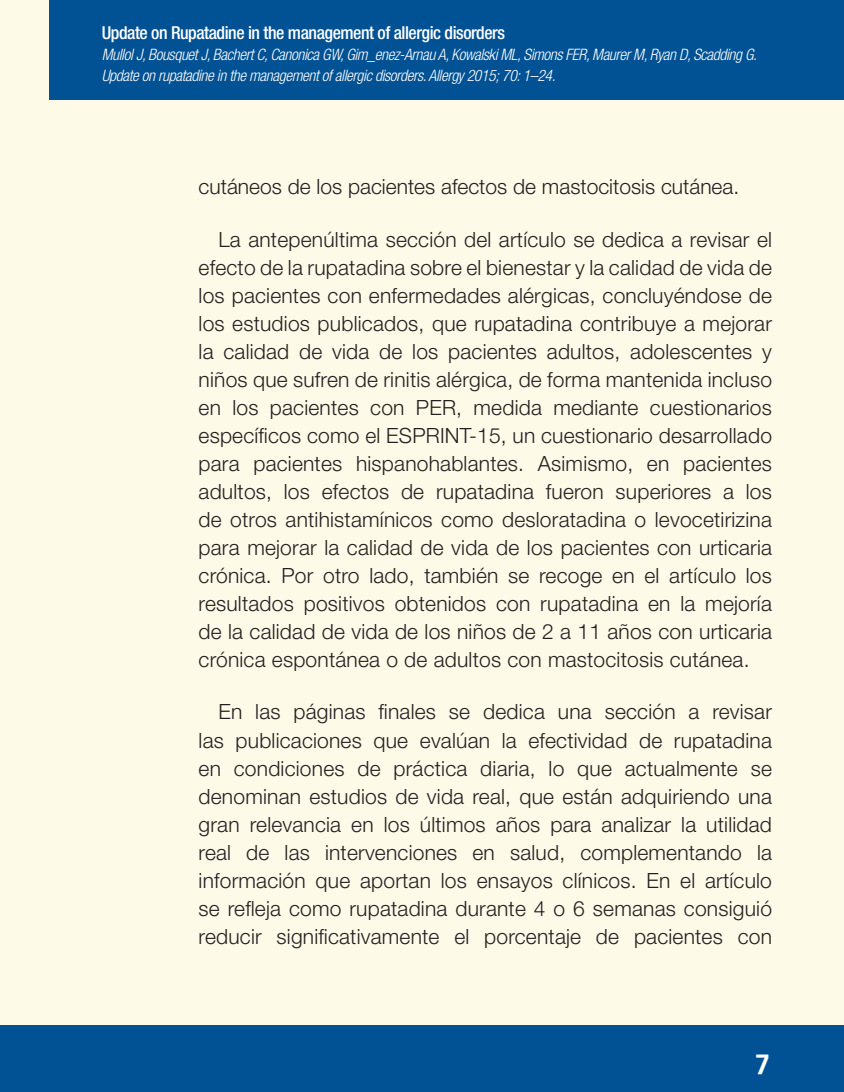
<style>
.page{position:relative;width:844px;height:1092px;background:#fff}
.page>*{position:absolute;margin:0;border:0;box-sizing:border-box;transform-origin:0 0}
.t1{font:700 28px "Frutiger Linotype";color:#fff}
.t2{font:300 21px/28px "Helvetica Neue LT Std";letter-spacing:.01em;color:#231f20;text-align:justify}
.t3{font:500 condensed 17.85px "Helvetica Neue LT Std";letter-spacing:-.025em;color:#fff}
.t4{font:italic 300 condensed 15.75px/21px "Helvetica Neue LT Std";letter-spacing:-.025em;color:#fff}
</style>
<div class="page">
<div style="left:0;top:0;width:843px;height:1025px;background:#fefae8"></div>
<div style="left:49px;top:0;width:794px;height:99px;background:#015294"></div>
<div style="left:0;top:1025px;width:843px;height:66px;background:#015294"></div>
<p class="t3" style="left:102px;top:22px;width:404px">Update on Rupatadine in the management of allergic disorders</p>
<p class="t4" style="left:102px;top:45px;width:656px">Mullol J, Bousquet J, Bachert C, Canonica GW, Gim_enez-Arnau A, Kowalski ML, Simons FER, Maurer M, Ryan D, Scadding G.<br>Update on rupatadine in the management of allergic disorders. Allergy 2015; 70: 1–24.</p>
<p class="t2" style="left:198px;top:172px;width:542px">cutáneos de los pacientes afectos de mastocitosis cutánea.</p>
<p class="t2" style="left:198px;top:224px;width:575px;text-indent:20px">La antepenúltima sección del artículo se dedica a revisar el efecto de la rupatadina sobre el bienestar y la calidad de vida de los pacientes con enfermedades alérgicas, concluyéndose de los estudios publicados, que rupatadina contribuye a mejorar la calidad de vida de los pacientes adultos, adolescentes y niños que sufren de rinitis alérgica, de forma mantenida incluso en los pacientes con PER, medida mediante cuestionarios específicos como el ESPRINT-15, un cuestionario desarrollado para pacientes hispanohablantes. Asimismo, en pacientes adultos, los efectos de rupatadina fueron superiores a los de otros antihistamínicos como desloratadina o levocetirizina para mejorar la calidad de vida de los pacientes con urticaria crónica. Por otro lado, también se recoge en el artículo los resultados positivos obtenidos con rupatadina en la mejoría de la calidad de vida de los niños de 2 a 11 años con urticaria crónica espontánea o de adultos con mastocitosis cutánea.</p>
<p class="t2" style="left:198px;top:697px;width:575px;text-indent:20px">En las páginas finales se dedica una sección a revisar las publicaciones que evalúan la efectividad de rupatadina en condiciones de práctica diaria, lo que actualmente se denominan estudios de vida real, que están adquiriendo una gran relevancia en los últimos años para analizar la utilidad real de las intervenciones en salud, complementando la información que aportan los ensayos clínicos. En el artículo se refleja como rupatadina durante 4 o 6 semanas consiguió reducir significativamente el porcentaje de pacientes con</p>
<h1 class="t1" style="left:755px;top:1042px;width:15px">7</h1>
</div>
